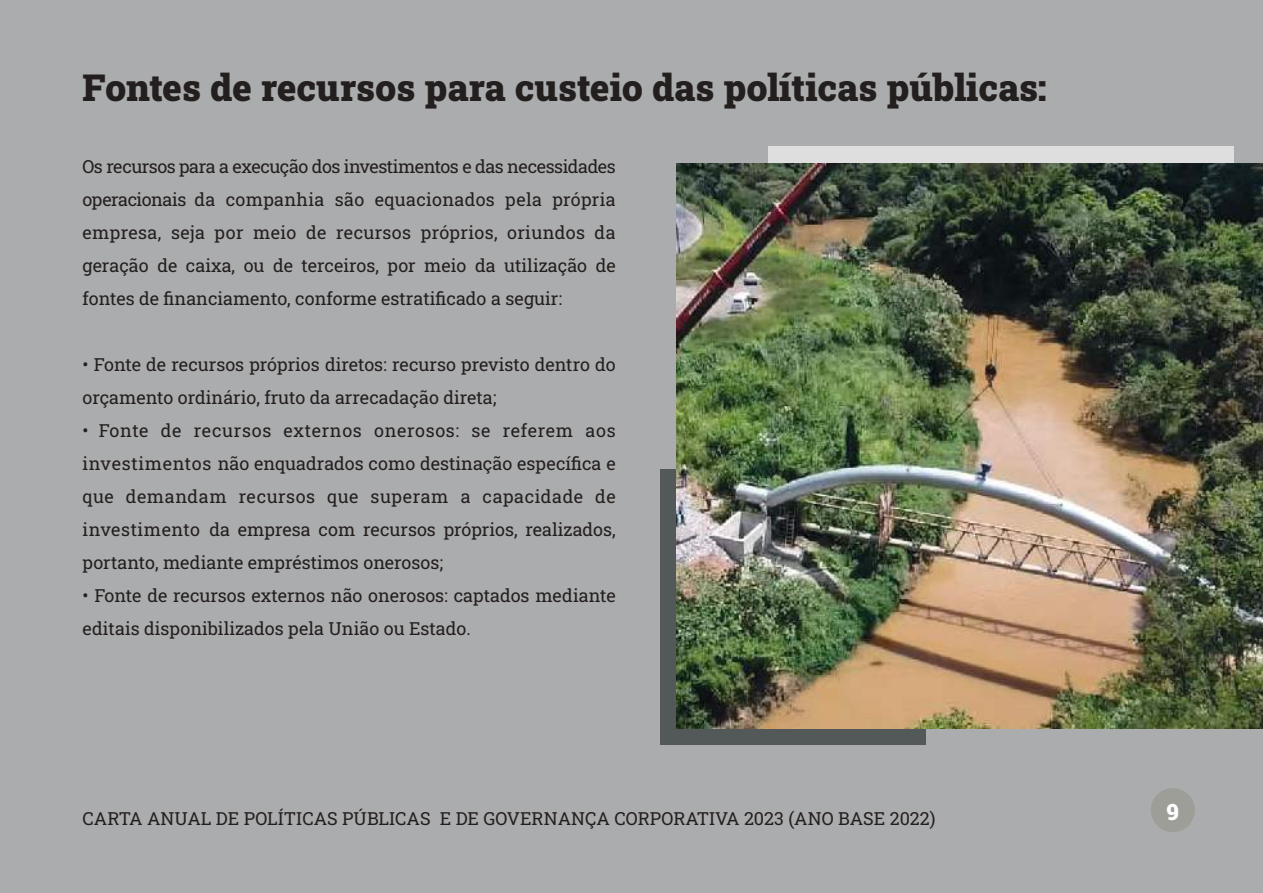
<style>
.page{position:relative;width:1263px;height:893px;background:#abacad}
.page>*{position:absolute;margin:0;border:0;box-sizing:border-box;transform-origin:0 0}
.t1{font:900 37.2px "Roboto Slab";color:#241f1f}
.t2{font:900 22.5px "Roboto Slab";color:#fff}
.t3{font:18px/33px "Roboto Slab";color:#241f1f;text-align:justify}
</style>
<div class="page">
<div style="left:660px;top:469px;width:266px;height:275px;background:#535859"></div>
<div style="left:768px;top:146px;width:466px;height:45px;background:#dfdedf"></div>
<img style="left:676px;top:164px;width:587px;height:564px">
<div style="left:1151px;top:788px;width:44px;height:44px;background:#9d9e98;border-radius:50%"></div>
<h1 class="t1" style="left:83px;top:62px;width:966px">Fontes de recursos para custeio das políticas públicas:</h1>
<p class="t3" style="left:83px;top:150px;width:535px">Os recursos para a execução dos investimentos e das necessidades operacionais da companhia são equacionados pela própria empresa, seja por meio de recursos próprios, oriundos da geração de caixa, ou de terceiros, por meio da utilização de fontes de financiamento, conforme estratificado a seguir:</p>
<p class="t3" style="left:83px;top:348px;width:535px">• Fonte de recursos próprios diretos: recurso previsto dentro do orçamento ordinário, fruto da arrecadação direta;</p>
<p class="t3" style="left:83px;top:414px;width:535px">• Fonte de recursos externos onerosos: se referem aos investimentos não enquadrados como destinação específica e que demandam recursos que superam a capacidade de investimento da empresa com recursos próprios, realizados, portanto, mediante empréstimos onerosos;</p>
<p class="t3" style="left:83px;top:579px;width:535px">• Fonte de recursos externos não onerosos: captados mediante editais disponibilizados pela União ou Estado.</p>
<p class="t3" style="left:83px;top:802px;width:854px">CARTA ANUAL DE POLÍTICAS PÚBLICAS E DE GOVERNANÇA CORPORATIVA 2023 (ANO BASE 2022)</p>
<p class="t2" style="left:1166px;top:796px;width:14px">9</p>
</div>
